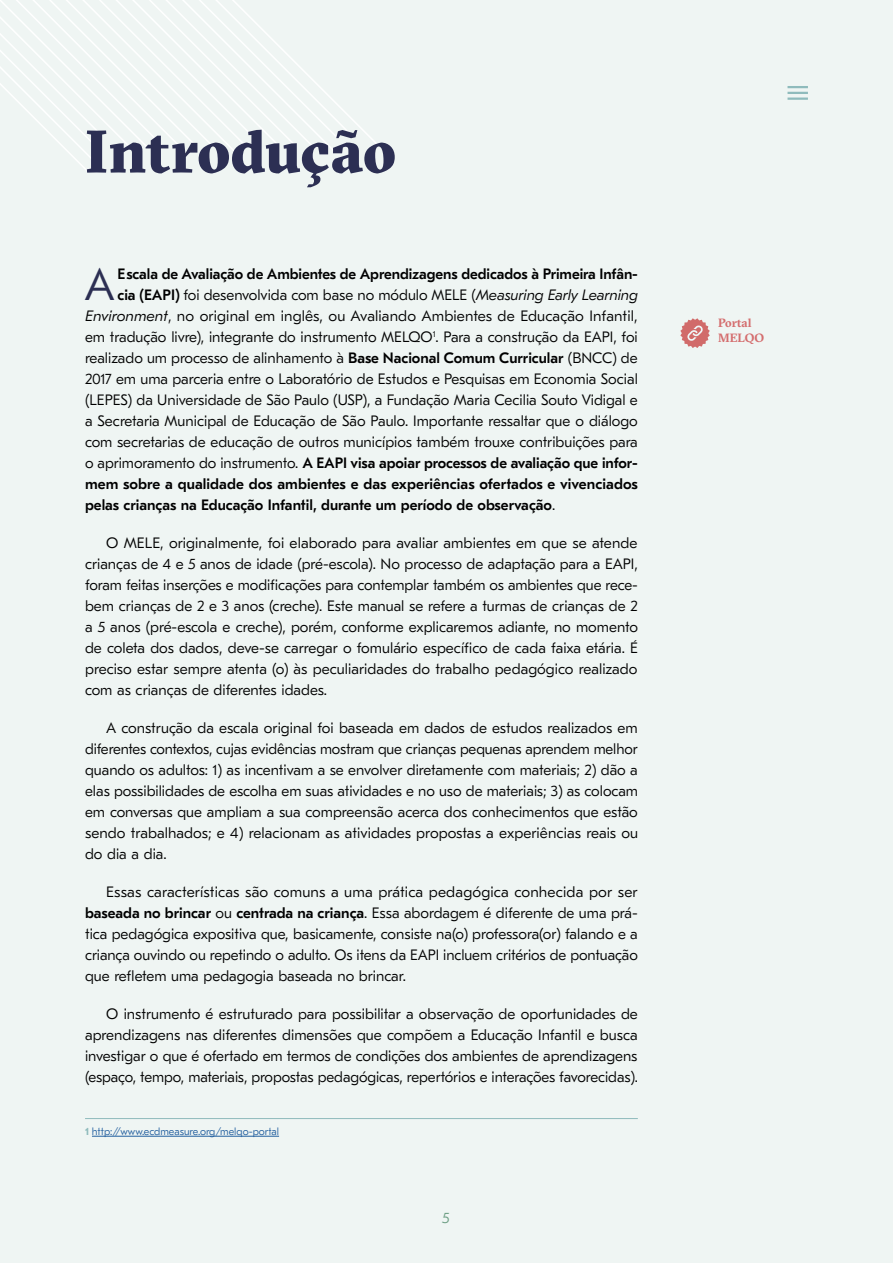
<style>
.page{position:relative;width:893px;height:1263px;background:#eff5f3}
.page>*{position:absolute;margin:0;border:0;box-sizing:border-box;transform-origin:0 0}
.t1{font:900 60px "GT Sectra";letter-spacing:-.005em;color:#2c2f53}
.t2{font:300 45px "GT Eesti Pro Text";color:#2c2f53}
.t3{font:300 15px/21px "GT Eesti Pro Text";color:#000;text-align:justify}
.t4{font:500 15px "GT Eesti Pro Text";letter-spacing:-.005em;color:#000}
.t5{font:300 15px "GT Eesti Pro Text";color:#6c9e83}
.t6{font:700 12px/14.4px "GT Sectra";color:#d46d6e}
.t7{font:300 10.5px "GT Eesti Pro Text";color:#215e9e}
.s1{font-weight:500}
.s2{font-style:italic}
.s3{font-weight:300}
.s4{font-weight:700;color:#8fbbbc}
</style>
<div class="page">
<svg style="left:0;top:0;width:378px;height:171px"></svg>
<hr style="left:787px;top:86px;width:21px;height:2px;background:#8fbbbc">
<hr style="left:787px;top:92px;width:21px;height:2px;background:#8fbbbc">
<hr style="left:787px;top:98px;width:21px;height:2px;background:#8fbbbc">
<hr style="left:85px;top:1118px;width:553px;height:1px;background:#8fbbbc">
<hr style="left:92px;top:1136px;width:187px;height:1px;background:#215e9e">
<svg style="left:680px;top:318px;width:30px;height:30px"></svg>
<h1 class="t1" style="left:85px;top:115px;width:313px">Introdução</h1>
<h2 class="t2" style="left:84px;top:259px;width:32px">A</h2>
<p class="t4" style="left:117px;top:265px;width:522px">Escala de Avaliação de Ambientes de Aprendizagens dedicados à Primeira Infân-</p>
<p class="t3" style="left:117px;top:284px;width:522px"><span class="s1">cia (EAPI)</span> foi desenvolvida com base no módulo MELE (<span class="s2">Measuring Early Learning</span></p>
<p class="t3" style="left:85px;top:305px;width:554px"><span class="s2">Environment</span>, no original em inglês, ou Avaliando Ambientes de Educação Infantil,</p>
<p class="t3" style="left:85px;top:326px;width:554px">em tradução livre), integrante do instrumento MELQO<sup>1</sup>. Para a construção da EAPI, foi</p>
<p class="t3" style="left:85px;top:347px;width:554px">realizado um processo de alinhamento à <span class="s1">Base Nacional Comum Curricular</span> (BNCC) de</p>
<p class="t3" style="left:85px;top:368px;width:554px">2017 em uma parceria entre o Laboratório de Estudos e Pesquisas em Economia Social</p>
<p class="t3" style="left:85px;top:389px;width:554px">(LEPES) da Universidade de São Paulo (USP), a Fundação Maria Cecilia Souto Vidigal e</p>
<p class="t3" style="left:85px;top:410px;width:554px">a Secretaria Municipal de Educação de São Paulo. Importante ressaltar que o diálogo</p>
<p class="t3" style="left:85px;top:431px;width:554px">com secretarias de educação de outros municípios também trouxe contribuições para</p>
<p class="t4" style="left:85px;top:454px;width:554px"><span class="s3">o aprimoramento do instrumento.</span> A EAPI visa apoiar processos de avaliação que infor-</p>
<p class="t4" style="left:85px;top:475px;width:554px">mem sobre a qualidade dos ambientes e das experiências ofertados e vivenciados</p>
<p class="t4" style="left:85px;top:496px;width:472px">pelas crianças na Educação Infantil, durante um período de observação<span class="s3">.</span></p>
<p class="t3" style="left:85px;top:532px;width:554px;text-indent:21px">O MELE, originalmente, foi elaborado para avaliar ambientes em que se atende crianças de 4 e 5 anos de idade (pré-escola). No processo de adaptação para a EAPI, foram feitas inserções e modificações para contemplar também os ambientes que rece&shy;bem crianças de 2 e 3 anos (creche). Este manual se refere a turmas de crianças de 2 a 5 anos (pré-escola e creche), porém, conforme explicaremos adiante, no momento de coleta dos dados, deve-se carregar o fomulário específico de cada faixa etária. É preciso estar sempre atenta (o) às peculiaridades do trabalho pedagógico realizado com as crianças de diferentes idades.</p>
<p class="t3" style="left:85px;top:717px;width:555px;text-indent:21px">A construção da escala original foi baseada em dados de estudos realizados em diferentes contextos, cujas evidências mostram que crianças pequenas aprendem melhor quando os adultos: 1) as incentivam a se envolver diretamente com materiais; 2) dão a elas possibilidades de escolha em suas atividades e no uso de materiais; 3) as colocam em conversas que ampliam a sua compreensão acerca dos conhecimentos que estão sendo trabalhados; e 4) relacionam as atividades propostas a experiências reais ou do dia a dia.</p>
<p class="t3" style="left:85px;top:881px;width:554px;text-indent:21px">Essas características são comuns a uma prática pedagógica conhecida por ser <span class="s1">baseada no brincar</span> ou <span class="s1">centrada na criança</span>. Essa abordagem é diferente de uma prá&shy;tica pedagógica expositiva que, basicamente, consiste na(o) professora(or) falando e a criança ouvindo ou repetindo o adulto. Os itens da EAPI incluem critérios de pontuação que refletem uma pedagogia baseada no brincar.</p>
<p class="t3" style="left:85px;top:1003px;width:554px;text-indent:21px">O instrumento é estruturado para possibilitar a observação de oportunidades de aprendizagens nas diferentes dimensões que compõem a Educação Infantil e busca investigar o que é ofertado em termos de condições dos ambientes de aprendizagens (espaço, tempo, materiais, propostas pedagógicas, repertórios e interações favorecidas).</p>
<p class="t7" style="left:85px;top:1126px;width:196px"><span class="s4">1</span> http://www.ecdmeasure.org/melqo-portal</p>
<p class="t5" style="left:442px;top:1210px;width:9px">5</p>
<p class="t6" style="left:718px;top:316px;width:47px">Portal<br>MELQO</p>
</div>
